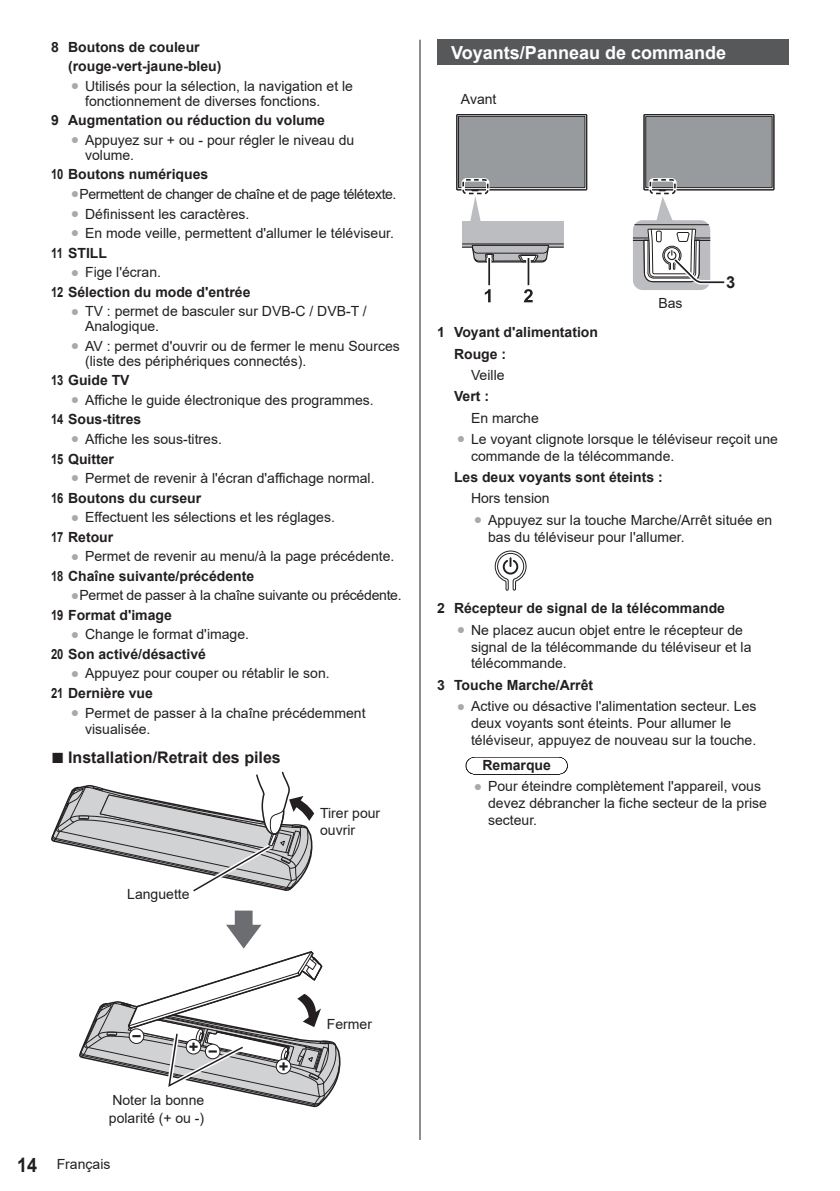
<style>
.page{position:relative;width:840px;height:1191px;background:#fff}
.page>*{position:absolute;margin:0;border:0;box-sizing:border-box;transform-origin:0 0}
.Title_M{font:700 18px "Arial";color:#fff}
.t1{font:700 16.4px "Arial";color:#231f20}
.t2{font:700 16px "Arial";color:#231f20}
.Body_Lv01{font:14px/16.8px "Arial";color:#231f20}
.Number_and_name{font:700 14px "Arial";color:#231f20;scale:.8 1}
.Number_and_name-2{font:700 14px "Arial";color:#231f20}
.Body_Bold_Lv02{font:700 14px "Arial";color:#231f20}
.Body_Lv01-2{font:14px "Arial";letter-spacing:-.03em;color:#231f20}
.Body_Lv01-3{font:14px "Arial";letter-spacing:-.02em;color:#231f20}
.Body_Right{font:14px "Arial";color:#231f20}
.Body_Lv03{font:14px "Arial";color:#231f20}
.Note_Lv03{font:700 14px "Arial";color:#231f20}
.s1{color:#a8a9ad}
.s2{font-size:22px}
.s3{font-weight:700;font-size:20px}
</style>
<div class="page">
<hr style="left:419px;top:40px;width:1px;height:1100px;background:#231f20">
<svg style="left:51px;top:771px;width:264px;height:121px"></svg>
<svg style="left:79px;top:910px;width:261px;height:197px"></svg>
<svg style="left:473px;top:757px;width:86px;height:17px"></svg>
<div style="left:437px;top:40px;width:351px;height:25px;background:#57585a"></div>
<div style="left:462px;top:221px;width:101px;height:26px;background:#bcbdc0"></div>
<hr style="left:462px;top:247px;width:101px;height:1px;background:#231f20">
<hr style="left:462px;top:244px;width:101px;height:1px;background:#231f20">
<div style="left:456px;top:114px;width:130px;height:76px;border:1px solid #231f20"></div>
<div style="left:458px;top:116px;width:126px;height:72px;background:#989b9e"></div>
<div style="left:458px;top:116px;width:127px;height:72px;border:1px solid #231f20"></div>
<svg style="left:469px;top:189px;width:12px;height:32px"></svg>
<div style="left:643px;top:114px;width:130px;height:76px;border:1px solid #231f20"></div>
<div style="left:645px;top:116px;width:126px;height:72px;background:#989b9e"></div>
<div style="left:645px;top:116px;width:127px;height:72px;border:1px solid #231f20"></div>
<div style="left:461px;top:178px;width:28px;height:17px;border:3px solid #fff;border-radius:3px"></div>
<div style="left:462px;top:179px;width:26px;height:15px;border:2px dashed #231f20;border-radius:3px"></div>
<svg style="left:632px;top:174px;width:96px;height:116px"></svg>
<svg style="left:470px;top:244px;width:79px;height:58px"></svg>
<svg style="left:494px;top:550px;width:33px;height:41px"></svg>
<p class="Number_and_name-2" style="left:51px;top:37px;width:150px">8 Boutons de couleur</p>
<p class="Body_Bold_Lv02" style="left:68px;top:56px;width:155px">(rouge-vert-jaune-bleu)</p>
<p class="Body_Lv01" style="left:85px;top:78px;width:269px;line-height:15px;text-indent:-14px"><span class="s1">●</span> Utilisés pour la sélection, la navigation et le fonctionnement de diverses fonctions.</p>
<p class="Number_and_name-2" style="left:51px;top:111px;width:275px">9 Augmentation ou réduction du volume</p>
<p class="Body_Lv01" style="left:85px;top:132px;width:270px;line-height:15px;text-indent:-14px"><span class="s1">●</span> Appuyez sur + ou - pour régler le niveau du volume.</p>
<p class="Number_and_name" style="left:51px;top:165px;width:198px">10 Boutons numériques</p>
<p class="Body_Lv01-2" style="left:71px;top:184px;width:327px"><span class="s1">●</span> Permettent de changer de chaîne et de page télétexte.</p>
<p class="Body_Lv01" style="left:71px;top:205px;width:180px"><span class="s1">●</span> Définissent les caractères.</p>
<p class="Body_Lv01" style="left:71px;top:225px;width:324px"><span class="s1">●</span> En mode veille, permettent d'allumer le téléviseur.</p>
<p class="Number_and_name" style="left:51px;top:243px;width:71px">11 STILL</p>
<p class="Body_Lv01" style="left:71px;top:264px;width:91px"><span class="s1">●</span> Fige l'écran.</p>
<p class="Number_and_name" style="left:51px;top:282px;width:251px">12 Sélection du mode d'entrée</p>
<p class="Body_Lv01" style="left:85px;top:304px;width:283px;line-height:15px;text-indent:-14px"><span class="s1">●</span> TV : permet de basculer sur DVB-C / DVB-T /<br>Analogique.</p>
<p class="Body_Lv01" style="left:85px;top:338px;width:316px;line-height:15px;text-indent:-14px"><span class="s1">●</span> AV : permet d'ouvrir ou de fermer le menu Sources (liste des périphériques connectés).</p>
<p class="Number_and_name" style="left:51px;top:370px;width:100px">13 Guide TV</p>
<p class="Body_Lv01" style="left:71px;top:391px;width:304px"><span class="s1">●</span> Affiche le guide électronique des programmes.</p>
<p class="Number_and_name" style="left:51px;top:409px;width:114px">14 Sous-titres</p>
<p class="Body_Lv01" style="left:71px;top:430px;width:152px"><span class="s1">●</span> Affiche les sous-titres.</p>
<p class="Number_and_name" style="left:51px;top:449px;width:80px">15 Quitter</p>
<p class="Body_Lv01" style="left:71px;top:469px;width:305px"><span class="s1">●</span> Permet de revenir à l'écran d'affichage normal.</p>
<p class="Number_and_name" style="left:51px;top:488px;width:189px">16 Boutons du curseur</p>
<p class="Body_Lv01" style="left:71px;top:509px;width:265px"><span class="s1">●</span> Effectuent les sélections et les réglages.</p>
<p class="Number_and_name" style="left:51px;top:527px;width:79px">17 Retour</p>
<p class="Body_Lv01" style="left:71px;top:548px;width:325px"><span class="s1">●</span> Permet de revenir au menu/à la page précédente.</p>
<p class="Number_and_name" style="left:51px;top:566px;width:255px">18 Chaîne suivante/précédente</p>
<p class="Body_Lv01-3" style="left:71px;top:586px;width:332px"><span class="s1">●</span> Permet de passer à la chaîne suivante ou précédente.</p>
<p class="Number_and_name" style="left:51px;top:605px;width:152px">19 Format d'image</p>
<p class="Body_Lv01" style="left:71px;top:626px;width:179px"><span class="s1">●</span> Change le format d'image.</p>
<p class="Number_and_name" style="left:51px;top:644px;width:195px">20 Son activé/désactivé</p>
<p class="Body_Lv01" style="left:71px;top:665px;width:260px"><span class="s1">●</span> Appuyez pour couper ou rétablir le son.</p>
<p class="Number_and_name" style="left:51px;top:683px;width:129px">21 Dernière vue</p>
<p class="Body_Lv01" style="left:85px;top:704px;width:282px;text-indent:-14px"><span class="s1">●</span> Permet de passer à la chaîne précédemment visualisée.</p>
<p class="t2" style="left:51px;top:746px;width:231px"><span class="s2">■</span> Installation/Retrait des piles</p>
<p class="Body_Right" style="left:127px;top:884px;width:64px">Languette</p>
<p class="Body_Lv01" style="left:320px;top:804px;width:62px">Tirer pour ouvrir</p>
<p class="Title_M" style="left:451px;top:40px;width:276px">Voyants/Panneau de commande</p>
<p class="Body_Lv01" style="left:460px;top:90px;width:37px">Avant</p>
<p class="Body_Lv01" style="left:658px;top:294px;width:26px">Bas</p>
<p class="t1" style="left:725px;top:270px;width:11px">3</p>
<p class="Number_and_name-2" style="left:437px;top:322px;width:162px">1 Voyant d'alimentation</p>
<p class="Body_Bold_Lv02" style="left:454px;top:344px;width:54px">Rouge :</p>
<p class="Body_Lv03" style="left:471px;top:365px;width:35px">Veille</p>
<p class="Body_Bold_Lv02" style="left:454px;top:386px;width:37px">Vert :</p>
<p class="Body_Lv03" style="left:471px;top:408px;width:69px">En marche</p>
<p class="Body_Lv01" style="left:471px;top:430px;width:308px;text-indent:-14px"><span class="s1">●</span> Le voyant clignote lorsque le téléviseur reçoit une commande de la télécommande.</p>
<p class="Body_Bold_Lv02" style="left:454px;top:467px;width:210px">Les deux voyants sont éteints :</p>
<p class="Body_Lv03" style="left:471px;top:489px;width:80px">Hors tension</p>
<p class="Body_Lv01" style="left:488px;top:511px;width:286px;text-indent:-14px"><span class="s1">●</span> Appuyez sur la touche Marche/Arrêt située en bas du téléviseur pour l'allumer.</p>
<p class="Number_and_name-2" style="left:437px;top:598px;width:289px">2 Récepteur de signal de la télécommande</p>
<p class="Body_Lv01" style="left:471px;top:621px;width:282px;text-indent:-14px"><span class="s1">●</span> Ne placez aucun objet entre le récepteur de signal de la télécommande du téléviseur et la télécommande.</p>
<p class="Number_and_name-2" style="left:437px;top:675px;width:157px">3 Touche Marche/Arrêt</p>
<p class="Body_Lv01" style="left:471px;top:697px;width:287px;text-indent:-14px"><span class="s1">●</span> Active ou désactive l'alimentation secteur. Les deux voyants sont éteints. Pour allumer le téléviseur, appuyez de nouveau sur la touche.</p>
<p class="Note_Lv03" style="left:482px;top:755px;width:70px">Remarque</p>
<p class="Body_Lv01" style="left:488px;top:778px;width:280px;text-indent:-14px"><span class="s1">●</span> Pour éteindre complètement l'appareil, vous devez débrancher la fiche secteur de la prise secteur.</p>
<p class="Body_Right" style="left:112px;top:1090px;width:93px">Noter la bonne</p>
<p class="Body_Right" style="left:109px;top:1108px;width:97px">polarité (+ ou -)</p>
<p class="Body_Lv01" style="left:17px;top:1155px;width:95px"><span class="s3">14</span> Français</p>
<p class="Body_Lv01" style="left:327px;top:1015px;width:47px">Fermer</p>
</div>
